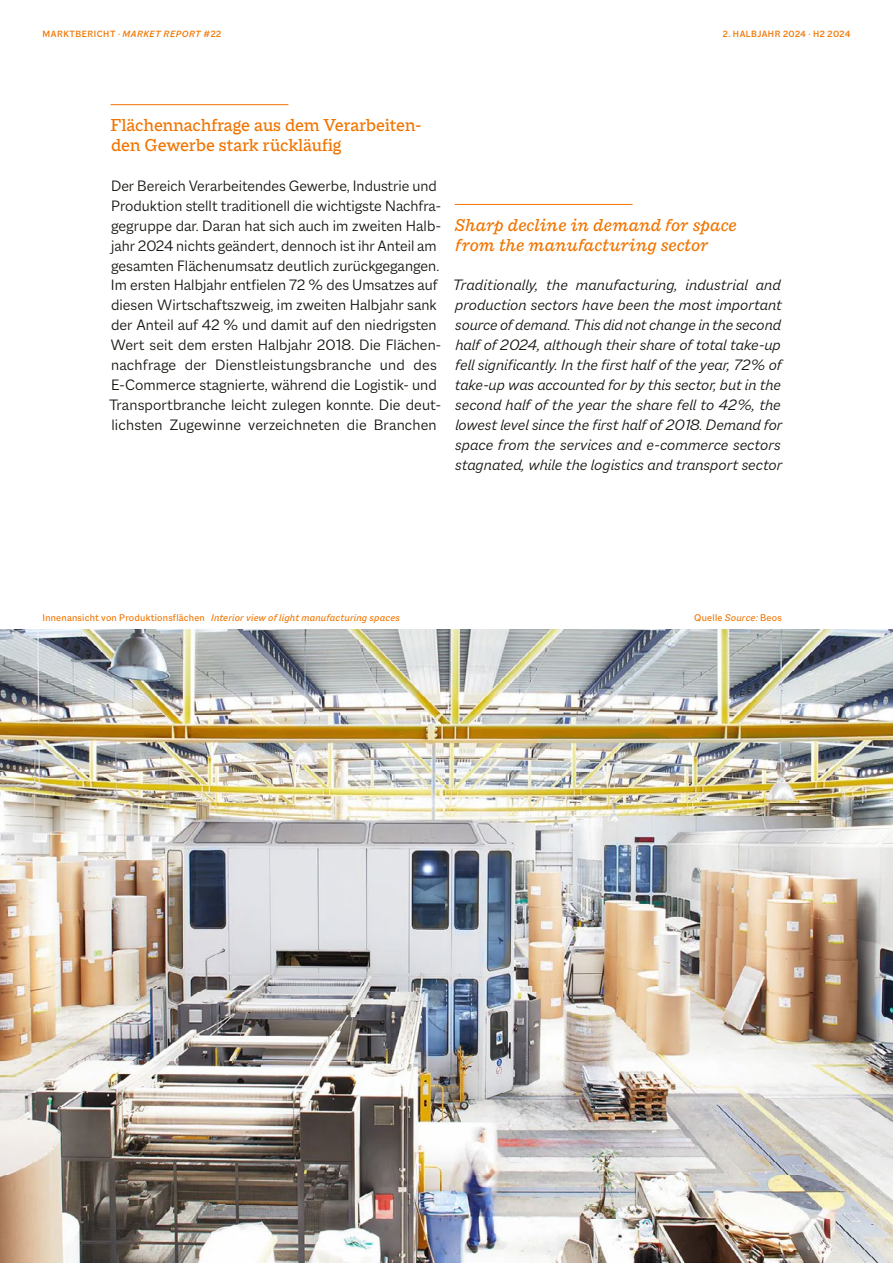
<style>
.page{position:relative;width:893px;height:1263px;background:#fff}
.page>*{position:absolute;margin:0;border:0;box-sizing:border-box;transform-origin:0 0}
.t1{font:500 18.6px/20px "Macklin Slab";color:#f07500}
.t2{font:italic 500 18.6px/20px "Macklin Slab";letter-spacing:-.01em;color:#f07500}
.t3{font:300 16.2px/20px "Macklin Sans";color:#12120d}
.t4{font:italic 300 16.2px/20px "Macklin Sans";color:#12120d;text-align:justify}
.t5{font:italic 10.5px "Macklin Sans";letter-spacing:.015em;color:#f07500}
.t6{font:10.5px "Macklin Sans";letter-spacing:.02em;color:#f07500}
.t7{font:500 9.75px "Macklin Sans";letter-spacing:.05em;color:#f07500}
.s1{font-style:italic}
.s2{font-style:normal}
</style>
<div class="page">
<hr style="left:111px;top:104px;width:177px;height:1px;background:#f07500">
<hr style="left:455px;top:204px;width:178px;height:1px;background:#f07500">
<img style="left:0;top:630px;width:893px;height:633px">
<p class="t7" style="left:43px;top:28px;width:180px">MARKTBERICHT · <span class="s1">MARKET REPORT</span> #22</p>
<p class="t7" style="left:723px;top:28px;width:129px">2. HALBJAHR 2024 · H2 2024</p>
<p class="t1" style="left:110px;top:115px;width:312px">Flächennachfrage aus dem Verarbeiten&shy;den Gewerbe stark rückläufig</p>
<p class="t3" style="left:109px;top:175px;width:333px">Der Bereich Verarbeitendes Gewerbe, Industrie und Produktion stellt traditionell die wichtigste Nachfra&shy;gegruppe dar. Daran hat sich auch im zweiten Halb&shy;jahr 2024 nichts geändert, dennoch ist ihr Anteil am gesamten Flächenumsatz deutlich zurückgegangen.<br>Im ersten Halbjahr entfielen 72 % des Umsatzes auf diesen Wirtschaftszweig, im zweiten Halbjahr sank der Anteil auf 42 % und damit auf den niedrigsten Wert seit dem ersten Halbjahr 2018. Die Flächen&shy;nachfrage der Dienstleistungsbranche und des E-Commerce stagnierte, während die Logistik- und Transportbranche leicht zulegen konnte. Die deut&shy;lichsten Zugewinne verzeichneten die Branchen</p>
<p class="t2" style="left:455px;top:214px;width:284px">Sharp decline in demand for space from the manufacturing sector</p>
<p class="t4" style="left:453px;top:275px;width:331px">Traditionally, the manufacturing, industrial and production sectors have been the most important source of demand. This did not change in the second half of 2024, although their share of total take-up fell significantly. In the first half of the year, 72% of take-up was accounted for by this sector, but in the second half of the year the share fell to 42%, the lowest level since the first half of 2018. Demand for space from the services and e-commerce sectors stagnated, while the logistics and transport sector</p>
<p class="t5" style="left:43px;top:612px;width:359px"><span class="s2">Innenansicht von Produktionsflächen</span> Interior view of light manufacturing spaces</p>
<p class="t6" style="left:694px;top:612px;width:89px">Quelle <span class="s1">Source:</span> Beos</p>
</div>
